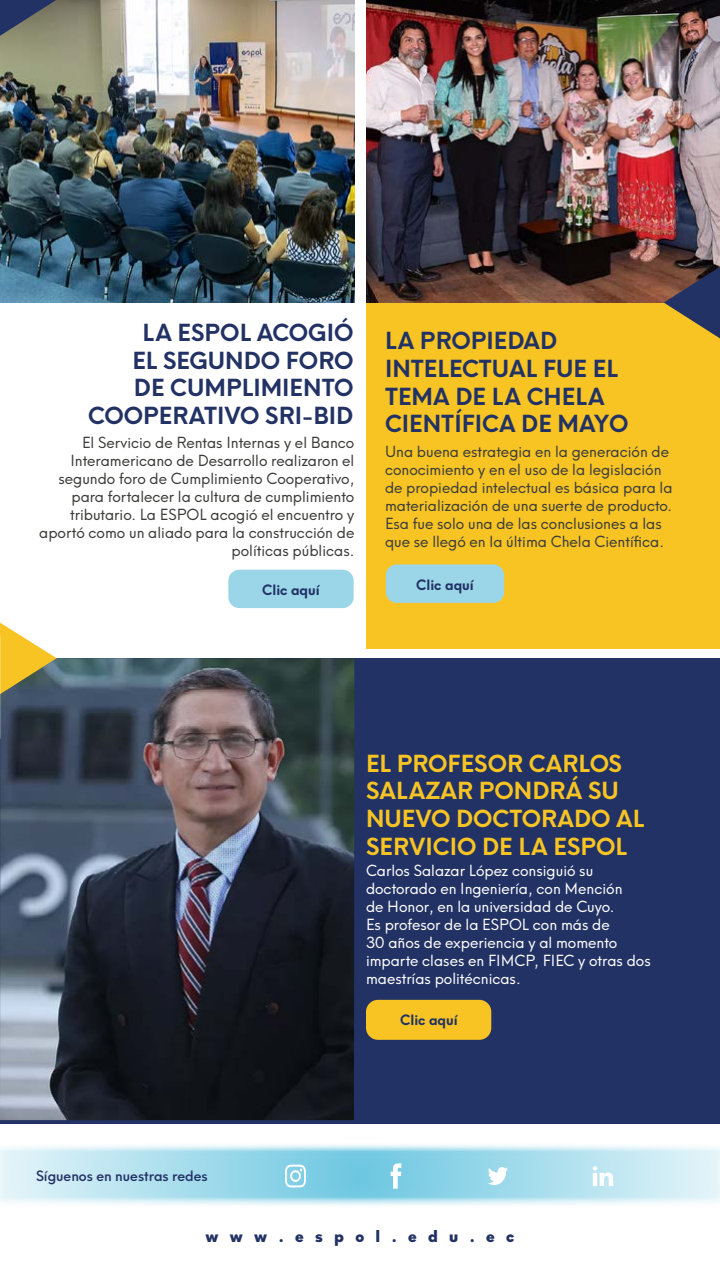
<style>
.page{position:relative;width:720px;height:1280px;background:#fff}
.page>*{position:absolute;margin:0;border:0;box-sizing:border-box;transform-origin:0 0}
.t1{font:700 23px/27.6px "Neue Hans Kendrick";color:#223264;text-align:right}
.t2{font:700 23px/27.6px "Neue Hans Kendrick";color:#f7c424}
.t3{font:800 16px "Neue Hans Kendrick";letter-spacing:.71em;color:#223264}
.t4{font:15px/18px "Neue Hans Kendrick";color:#3c3c3b;text-align:right}
.t5{font:15px/18px "Neue Hans Kendrick";color:#fff}
.t6{font:700 14px "Neue Hans Kendrick";color:#223264}
.t7{font:500 14px "Neue Hans Kendrick";color:#223264}
</style>
<div class="page">
<div style="left:0;top:1135px;width:720px;height:74px;background:#fff;opacity:.75"></div>
<svg style="left:488px;top:1167px;width:20px;height:18px"></svg>
<svg style="left:391px;top:1163px;width:10px;height:26px"></svg>
<svg style="left:285px;top:1165px;width:21px;height:22px"></svg>
<svg style="left:593px;top:1166px;width:20px;height:20px"></svg>
<div style="left:0;top:658px;width:720px;height:466px;background:#223264"></div>
<div style="left:366px;top:1000px;width:125px;height:40px;background:#f7c424;border-radius:12px"></div>
<img style="left:0;top:0;width:355px;height:303px">
<div style="left:228px;top:570px;width:126px;height:38px;background:#9bd5e8;border-radius:11px"></div>
<div style="left:366px;top:39px;width:354px;height:610px;background:#f7c424"></div>
<img style="left:366px;top:0;width:354px;height:303px">
<div style="left:386px;top:564px;width:118px;height:39px;background:#9bd5e8;border-radius:11px"></div>
<img style="left:0;top:658px;width:354px;height:462px">
<svg style="left:0;top:0;width:56px;height:36px;background:#535b67"></svg>
<svg style="left:664px;top:267px;width:56px;height:71px"></svg>
<svg style="left:0;top:623px;width:57px;height:71px"></svg>
<h1 class="t1" style="left:88px;top:316px;width:267px">LA ESPOL ACOGIÓ<br>EL SEGUNDO FORO<br>DE CUMPLIMIENTO<br>COOPERATIVO SRI-BID</h1>
<p class="t4" style="left:39px;top:432px;width:317px">El Servicio de Rentas Internas y el Banco Interamericano de Desarrollo realizaron el segundo foro de Cumplimiento Cooperativo, para fortalecer la cultura de cumplimiento tributario. La ESPOL acogió el encuentro y aportó como un aliado para la construcción de políticas públicas.</p>
<p class="t6" style="left:262px;top:577px;width:59px">Clic aquí</p>
<h1 class="t1" style="left:385px;top:324px;width:245px;text-align:left">LA PROPIEDAD<br>INTELECTUAL FUE EL<br>TEMA DE LA CHELA<br>CIENTÍFICA DE MAYO</h1>
<p class="t4" style="left:385px;top:440px;width:289px;text-align:left">Una buena estrategia en la generación de conocimiento y en el uso de la legislación de propiedad intelectual es básica para la materialización de una suerte de producto.<br>Esa fue solo una de las conclusiones a las que se llegó en la última Chela Científica.</p>
<p class="t6" style="left:416px;top:571px;width:59px">Clic aquí</p>
<p class="t7" style="left:36px;top:1163px;width:173px">Síguenos en nuestras redes</p>
<h1 class="t2" style="left:366px;top:747px;width:280px">EL PROFESOR CARLOS<br>SALAZAR PONDRÁ SU<br>NUEVO DOCTORADO AL<br>SERVICIO DE LA ESPOL</h1>
<p class="t5" style="left:366px;top:860px;width:286px">Carlos Salazar López consiguió su doctorado en Ingeniería, con Mención<br>de Honor, en la universidad de Cuyo.<br>Es profesor de la ESPOL con más de<br>30 años de experiencia y al momento imparte clases en FIMCP, FIEC y otras dos maestrías politécnicas.</p>
<p class="t6" style="left:400px;top:1006px;width:59px">Clic aquí</p>
<p class="t3" style="left:206px;top:1227px;width:310px">www.espol.edu.ec</p>
</div>
